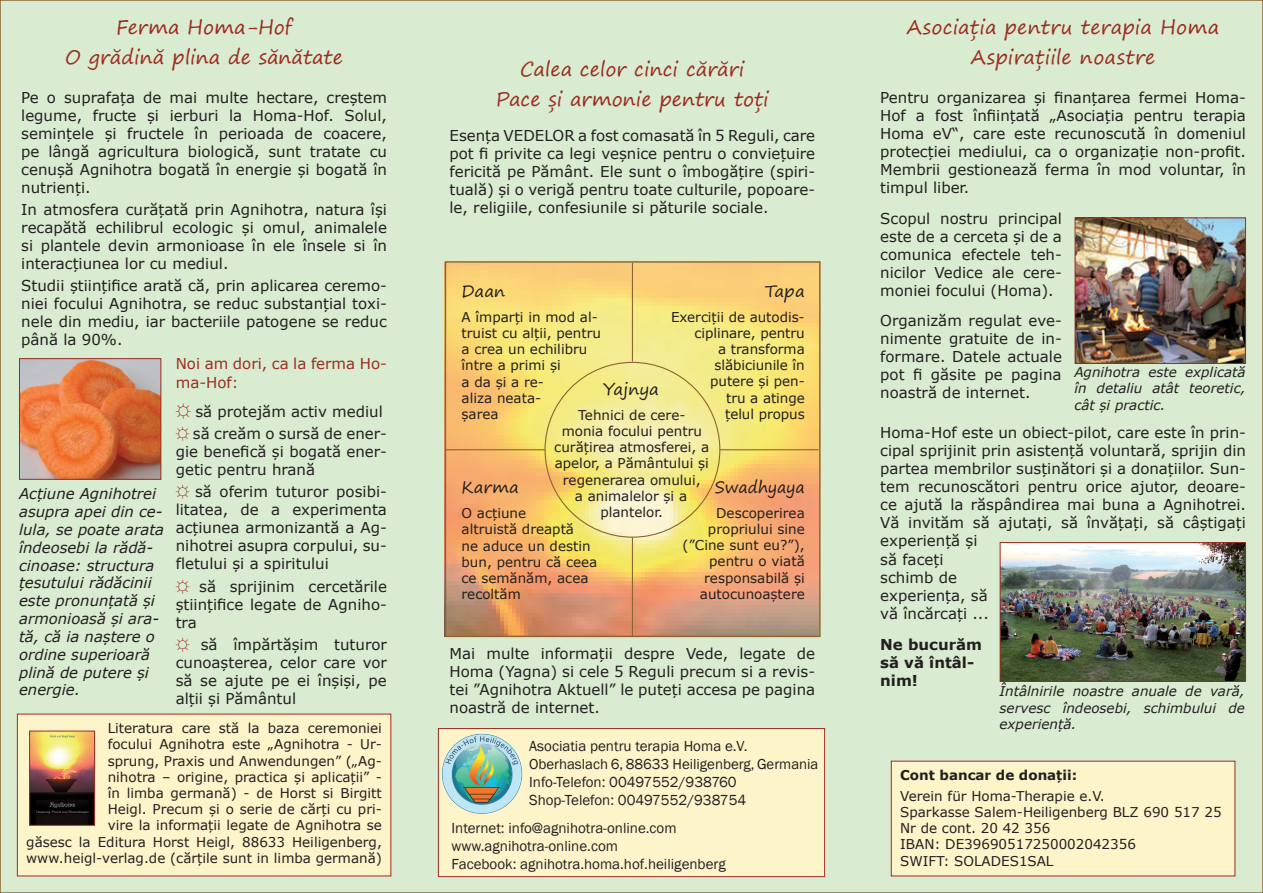
<style>
.page{position:relative;width:1263px;height:893px;background:#d9ebd0}
.page>*{position:absolute;margin:0;border:0;box-sizing:border-box;transform-origin:0 0}
.t1{font:19.5px/30px "Segoe Print";color:#9b2d20;text-align:center}
.t2{font:16.5px "Segoe Print";color:#231f20}
.t3{font:16.5px "Segoe Print";color:#231f20;scale:.95 1}
.t4{font:15px/18px "Verdana";color:#231f20;text-align:justify}
.t5{font:15px/18px "Franklin Gothic";color:#231f20}
.t6{font:15px/19.8px "Verdana";color:#9b2d20}
.t7{font:700 15px/18px "Verdana";color:#231f20}
.t8{font:italic 14.85px/17.9px "Verdana";color:#231f20}
.t9{font:14.85px "Franklin Gothic";color:#231f20}
.t10{font:13.5px/16.2px "Verdana";color:#231f20}
.t11{font:italic 13.5px/16.2px "Verdana";color:#231f20;text-align:justify}
.t12{font:700 13.5px "Verdana";color:#231f20}
.s1{font-family:"Franklin Gothic";font-size:16.5px;color:#9b2d20}
.s2{font-family:"Franklin Gothic";color:#9b2d20}
</style>
<div class="page">
<svg style="left:446px;top:260px;width:374px;height:374px;background:#f2cc7b"></svg>
<div style="left:445px;top:261px;width:375px;height:376px;border:2px solid #8d6531"></div>
<div style="left:891px;top:761px;width:344px;height:115px;background:#fef4ca"></div>
<hr style="left:720px;top:449px;width:99px;height:1px;background:#8d6531">
<hr style="left:446px;top:449px;width:99px;height:1px;background:#8d6531">
<hr style="left:632px;top:538px;width:1px;height:98px;background:#8d6531">
<hr style="left:632px;top:263px;width:1px;height:98px;background:#8d6531">
<div style="left:17px;top:714px;width:374px;height:162px;background:#fef4ca"></div>
<img style="left:31px;top:733px;width:62px;height:91px">
<div style="left:29px;top:731px;width:66px;height:95px;border:1px solid #9b2d20"></div>
<img style="left:1077px;top:219px;width:167px;height:143px">
<div style="left:1075px;top:217px;width:171px;height:147px;border:1px solid #9b2d20"></div>
<div style="left:438px;top:728px;width:387px;height:149px;background:#fef4ca"></div>
<div style="left:438px;top:728px;width:387px;height:149px;border:1px solid #9b2d20"></div>
<img style="left:21px;top:360px;width:138px;height:118px">
<div style="left:19px;top:358px;width:142px;height:122px;border:1px solid #9b2d20"></div>
<img style="left:1002px;top:544px;width:242px;height:136px">
<div style="left:1000px;top:542px;width:246px;height:140px;border:1px solid #9b2d20"></div>
<img style="left:437px;top:728px;width:92px;height:92px">
<h1 class="t1" style="left:65px;top:11px;width:279px">Ferma Homa-Hof<br>O grădină plina de sănătate</h1>
<p class="t4" style="left:21px;top:88px;width:367px">Pe o suprafața de mai multe hectare, creștem legume, fructe și ierburi la Homa-Hof. Solul, semințele și fructele în perioada de coacere, pe lângă agricultura biologică, sunt tratate cu cenușă Agnihotra bogată în energie și bogată în nutrienți.</p>
<p class="t4" style="left:21px;top:201px;width:367px">In atmosfera curățată prin Agnihotra, natura își recapătă echilibrul ecologic și omul, animalele si plantele devin armonioase în ele însele si în interacțiunea lor cu mediul.</p>
<p class="t4" style="left:21px;top:277px;width:367px">Studii științifice arată că, prin aplicarea ceremo&shy;niei focului Agnihotra, se reduc substanțial toxi&shy;nele din mediu, iar bacteriile patogene se reduc până la 90%.</p>
<p class="t8" style="left:19px;top:485px;width:146px">Acțiune Agnihotrei asupra apei din ce&shy;lula, se poate arata îndeosebi la rădă&shy;cinoase: structura țesutului rădăcinii este pronunțată și armonioasă și ara&shy;tă, că ia naștere o ordine superioară plină de putere și energie.</p>
<p class="t6" style="left:176px;top:353px;width:213px">Noi am dori, ca la ferma Ho&shy;ma-Hof:</p>
<p class="t4" style="left:176px;top:400px;width:213px;line-height:22.2px"><span class="s1">☼</span> să protejăm activ mediul <span class="s2">☼</span> să creăm o sursă de ener-</p>
<p class="t4" style="left:176px;top:442px;width:213px">gie benefică și bogată ener&shy;getic pentru hrană</p>
<p class="t4" style="left:176px;top:483px;width:213px"><span class="s2">☼</span> să oferim tuturor posibi&shy;litatea, de a experimenta acțiunea armonizantă a Ag&shy;nihotrei asupra corpului, su&shy;fletului și a spiritului</p>
<p class="t4" style="left:176px;top:577px;width:213px"><span class="s2">☼</span> să sprijinim cercetările științifice legate de Agniho&shy;tra</p>
<p class="t4" style="left:176px;top:635px;width:213px"><span class="s2">☼</span> să împărtășim tuturor cunoașterea, celor care vor să se ajute pe ei înșiși, pe alții și Pământul</p>
<p class="t10" style="left:26px;top:720px;width:357px;text-align:right">Literatura care stă la baza ceremoniei<br>focului Agnihotra este „Agnihotra - Ur-<br>sprung, Praxis und Anwendungen” („Ag-<br>nihotra – origine, practica și aplicații” -<br>în limba germană) - de Horst si Birgitt<br>Heigl. Precum și o serie de cărți cu pri-<br>vire la informații legate de Agnihotra se<br>găsesc la Editura Horst Heigl, 88633 Heiligenberg, www.heigl-verlag.de (cărțile sunt in limba germană)</p>
<h1 class="t1" style="left:496px;top:54px;width:275px">Calea celor cinci cărări<br>Pace și armonie pentru toți</h1>
<p class="t4" style="left:449px;top:127px;width:367px">Esența VEDELOR a fost comasată în 5 Reguli, care pot fi privite ca legi veșnice pentru o conviețuire fericită pe Pământ. Ele sunt o îmbogățire (spiri&shy;tuală) și o verigă pentru toate culturile, popoare&shy;le, religiile, confesiunile si păturile sociale.</p>
<p class="t2" style="left:765px;top:276px;width:41px">Tapa</p>
<p class="t10" style="left:671px;top:308px;width:135px;text-align:right">Exerciții de autodis&shy;ciplinare, pentru<br>a transforma slăbiciunile în putere și pen-<br>tru a atinge<br>țelul propus</p>
<p class="t2" style="left:462px;top:277px;width:45px">Daan</p>
<p class="t10" style="left:462px;top:309px;width:141px">A împarți in mod al&shy;truist cu alții, pentru a crea un echilibru între a primi și<br>a da și a re-<br>aliza neata-<br>șarea</p>
<p class="t2" style="left:603px;top:375px;width:57px">Yajnya</p>
<p class="t10" style="left:554px;top:407px;width:157px;text-align:center">Tehnici de cere-<br>monia focului pentru curățirea atmosferei, a apelor, a Pământului și regenerarea omului,<br>a animalelor și a plantelor.</p>
<p class="t3" style="left:715px;top:472px;width:96px">Swadhyaya</p>
<p class="t10" style="left:683px;top:505px;width:124px;text-align:right">Descoperirea propriului sine (”Cine sunt eu?”), pentru o viată responsabilă și autocunoaștere</p>
<p class="t2" style="left:462px;top:473px;width:59px">Karma</p>
<p class="t10" style="left:462px;top:505px;width:137px">O acțiune<br>altruistă dreaptă<br>ne aduce un destin bun, pentru că ceea ce semănăm, acea recoltăm</p>
<p class="t4" style="left:449px;top:644px;width:367px">Mai multe informații despre Vede, legate de Homa (Yagna) si cele 5 Reguli precum si a revis&shy;tei ”Agnihotra Aktuell” le puteți accesa pe pagina noastră de internet.</p>
<p class="t5" style="left:529px;top:738px;width:220px">Asociatia pentru terapia Homa e.V.</p>
<p class="t9" style="left:529px;top:755px;width:291px">Oberhaslach 6, 88633 Heiligenberg, Germania</p>
<p class="t5" style="left:529px;top:773px;width:219px">Info-Telefon: 00497552/938760<br>Shop-Telefon: 00497552/938754</p>
<p class="t5" style="left:451px;top:819px;width:276px">Internet: info@agnihotra-online.com www.agnihotra-online.com<br>Facebook: agnihotra.homa.hof.heiligenberg</p>
<h1 class="t1" style="left:907px;top:11px;width:314px">Asociația pentru terapia Homa<br>Aspirațiile noastre</h1>
<p class="t4" style="left:880px;top:88px;width:367px">Pentru organizarea și finanțarea fermei Homa-Hof a fost înființată „Asociația pentru terapia Homa eV“, care este recunoscută în domeniul protecției mediului, ca o organizație non-profit.<br>Membrii gestionează ferma în mod voluntar, în timpul liber.</p>
<p class="t4" style="left:880px;top:209px;width:183px">Scopul nostru principal este de a cerceta și de a comunica efectele teh&shy;nicilor Vedice ale cere&shy;moniei focului (Homa).</p>
<p class="t4" style="left:880px;top:312px;width:183px">Organizăm regulat eve&shy;nimente gratuite de in&shy;formare. Datele actuale pot fi găsite pe pagina noastră de internet.</p>
<p class="t4" style="left:880px;top:423px;width:367px">Homa-Hof este un obiect-pilot, care este în prin&shy;cipal sprijinit prin asistență voluntară, sprijin din partea membrilor susținători și a donațiilor. Sun&shy;tem recunoscători pentru orice ajutor, deoare&shy;ce ajută la răspândirea mai buna a Agnihotrei.<br>Vă invităm să ajutați, să învățați, să câștigați experiență și</p>
<p class="t11" style="left:1074px;top:364px;width:173px">Agnihotra este explicată în detaliu atât teoretic, cât și practic.</p>
<p class="t4" style="left:880px;top:551px;width:110px;text-align:left">să faceți schimb de experiența, să vă încărcați ...</p>
<p class="t7" style="left:880px;top:635px;width:103px">Ne bucurăm să vă întâl&shy;nim!</p>
<p class="t11" style="left:999px;top:683px;width:247px">Întâlnirile noastre anuale de vară, servesc îndeosebi, schimbului de experiență.</p>
<p class="t12" style="left:900px;top:766px;width:178px">Cont bancar de donații:</p>
<p class="t10" style="left:900px;top:788px;width:323px">Verein für Homa-Therapie e.V.<br>Sparkasse Salem-Heiligenberg BLZ 690 517 25<br>Nr de cont. 20 42 356<br>IBAN: DE39690517250002042356<br>SWIFT: SOLADES1SAL</p>
</div>
